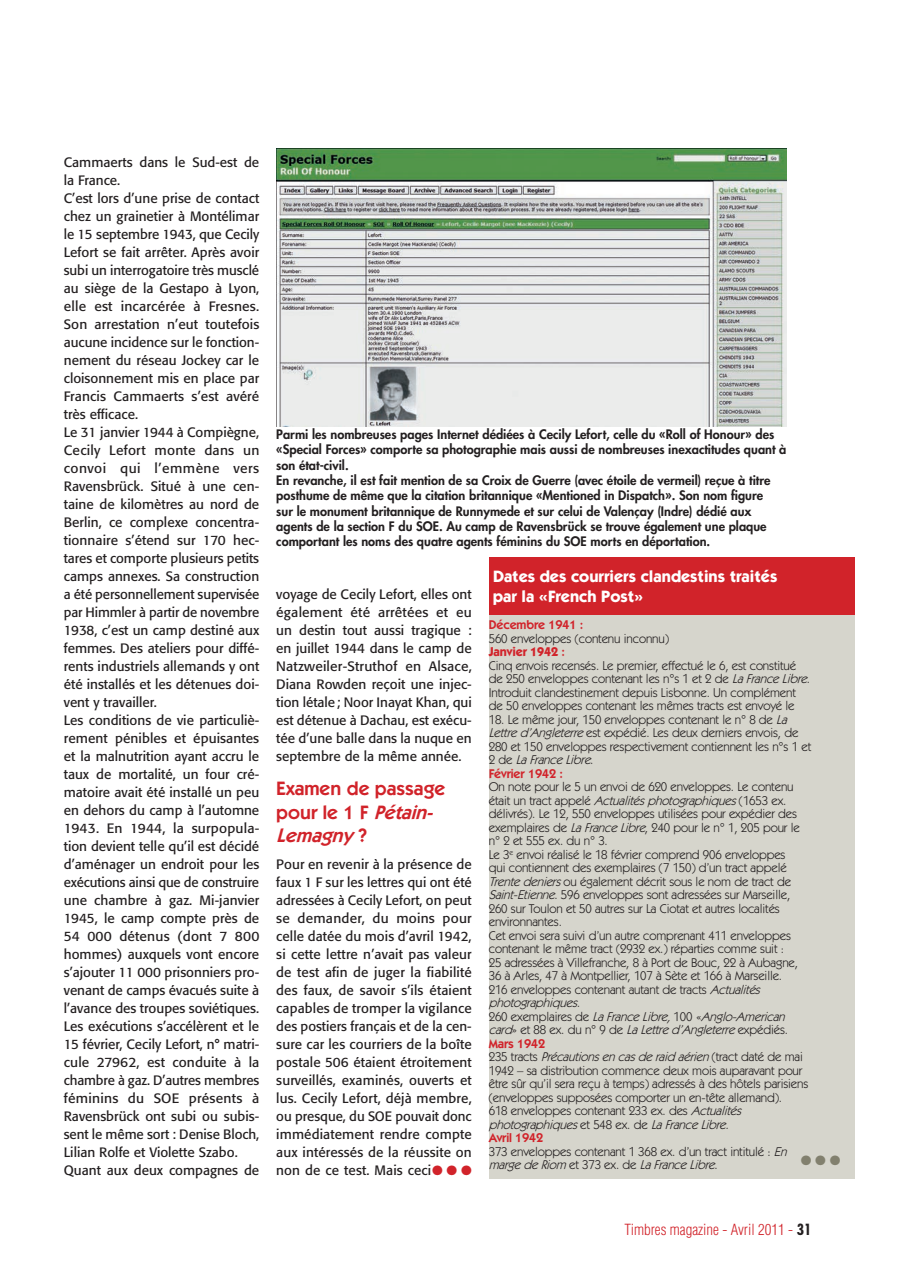
<style>
.page{position:relative;width:897px;height:1264px;background:#fff}
.page>*{position:absolute;margin:0;border:0;box-sizing:border-box;transform-origin:0 0}
.t1{font:600 19.5px/23.4px "ITC Kabel Std";color:#d1232a}
.t2{font:700 16.5px/19.8px "ITC Kabel Std";color:#fff}
.t3{font:300 condensed 15px "Helvetica LT Std";color:#d1232a}
.t4{font:13.5px/18px "Formata";color:#231f20;text-align:justify}
.t5{font:13.5px "Zapf Dingbats Std";color:#82806e}
.t6{font:12.75px/13.5px "ITC Kabel Std";letter-spacing:-.01em;color:#231f20}
.t7{font:800 12.75px/15.3px "Futura Std";color:#231f20}
.t8{font:600 12.75px "ITC Kabel Std";letter-spacing:-.01em;color:#d1232a}
.s1{font-weight:700;color:#d1232a}
.s2{font-weight:600;color:#d1232a}
.s3{font-style:italic}
.s4{color:#d1232a}
.s5{font-family:"Futura Std";font-weight:700;color:#231f20}
</style>
<div class="page">
<img style="left:276px;top:149px;width:510px;height:277px">
<div style="left:488px;top:566px;width:366px;height:613px;background:#d6d5cc"></div>
<div style="left:488px;top:557px;width:366px;height:58px;background:#d1232a"></div>
<p class="t4" style="left:64px;top:153px;width:197px;text-align:left">Cammaerts dans le Sud-est de la France.<br>C’est lors d’une prise de contact chez un grainetier à Montélimar le 15 septembre 1943, que Cecily<br>Lefort se fait arrêter. Après avoir subi un interrogatoire très musclé au siège de la Gestapo à Lyon, elle est incarcérée à Fresnes.<br>Son arrestation n’eut toutefois aucune incidence sur le fonction&shy;nement du réseau Jockey car le cloisonnement mis en place par<br>Francis Cammaerts s’est avéré très efficace.<br>Le 31 janvier 1944 à Compiègne,<br>Cecily Lefort monte dans un convoi qui l’emmène vers<br>Ravensbrück. Situé à une cen&shy;taine de kilomètres au nord de<br>Berlin, ce complexe concentra&shy;tionnaire s’étend sur 170 hec&shy;tares et comporte plusieurs petits camps annexes. Sa construction a été personnellement supervisée par Himmler à partir de novembre<br>1938, c’est un camp destiné aux femmes. Des ateliers pour diffé&shy;rents industriels allemands y ont été installés et les détenues doi&shy;vent y travailler.<br>Les conditions de vie particuliè&shy;rement pénibles et épuisantes et la malnutrition ayant accru le taux de mortalité, un four cré&shy;matoire avait été installé un peu en dehors du camp à l’automne<br>1943. En 1944, la surpopula&shy;tion devient telle qu’il est décidé d’aménager un endroit pour les exécutions ainsi que de construire une chambre à gaz. Mi-janvier<br>1945, le camp compte près de<br>54 000 détenus (dont 7 800 hommes) auxquels vont encore s’ajouter 11 000 prisonniers pro&shy;venant de camps évacués suite à l’avance des troupes soviétiques.<br>Les exécutions s’accélèrent et le<br>15 février, Cecily Lefort, n° matri&shy;cule 27962, est conduite à la chambre à gaz. D’autres membres féminins du SOE présents à<br>Ravensbrück ont subi ou subis&shy;sent le même sort : Denise Bloch,<br>Lilian Rolfe et Violette Szabo.<br>Quant aux deux compagnes de</p>
<p class="t7" style="left:276px;top:427px;width:511px">Parmi les nombreuses pages Internet dédiées à Cecily Lefort, celle du «Roll of Honour» des «Special Forces» comporte sa photographie mais aussi de nombreuses inexactitudes quant à son état-civil.<br>En revanche, il est fait mention de sa Croix de Guerre (avec étoile de vermeil) reçue à titre posthume de même que la citation britannique «Mentioned in Dispatch». Son nom figure<br>sur le monument britannique de Runnymede et sur celui de Valençay (Indre) dédié aux agents de la section F du SOE. Au camp de Ravensbrück se trouve également une plaque comportant les noms des quatre agents féminins du SOE morts en déportation.</p>
<p class="t2" style="left:493px;top:567px;width:286px">Dates des courriers clandestins traités par la «French Post»</p>
<p class="t8" style="left:488px;top:617px;width:96px">Décembre 1941 :</p>
<p class="t6" style="left:488px;top:631px;width:323px">560 enveloppes (contenu inconnu)<br><span class="s1">Janvier 1942</span> <span class="s2">:<br></span>Cinq envois recensés. Le premier, effectué le 6, est constitué de 250 enveloppes contenant les n°s 1 et 2 de <span class="s3">LaFranceLibre</span>.<br>Introduit clandestinement depuis Lisbonne. Un complément de 50 enveloppes contenant les mêmes tracts est envoyé le</p>
<p class="t6" style="left:488px;top:712px;width:324px">18. Le même jour, 150 enveloppes contenant le n° 8 de <span class="s3">La Lettred’Angleterre</span>est expédié. Les deux derniers envois, de 280 et 150 enveloppes respectivement contiennent les n°s 1 et 2 d e <span class="s3">LaFranceLibre</span>.<br><span class="s2">Février 1942 :</span></p>
<p class="t6" style="left:488px;top:780px;width:321px">On note pour le 5 un envoi de 620 enveloppes. Le contenu<br>é t a i t u n t ra c t a p p e l é <span class="s3">Actualitésphotographiques</span>( 1 6 5 3 e x . délivrés). Le 12, 550 enveloppes utilisées pour expédier des exemplaires de <span class="s3">LaFranceLibre</span>, 240 pour le n° 1, 205 pour le n° 2 et 555 ex. du n° 3.<br>Le 3<sup>e</sup> envoi réalisé le 18 février comprend 906 enveloppes<br>qui contiennent des exemplaires (7 150) d’un tract appelé <span class="s3">Trentedeniers</span>ou également décrit sous le nom de tract de <span class="s3">Saint-Etienne</span>. 596 enveloppes sont adressées sur Marseille, 260 sur Toulon et 50 autres sur La Ciotat et autres localités environnantes.<br>Cet envoi sera suivi d’un autre comprenant 411 enveloppes contenant le même tract (2932 ex.) réparties comme suit :<br>25 adressées à Villefranche, 8 à Port de Bouc, 22 à Aubagne, 36 à Arles, 47 à Montpellier, 107 à Sète et 166 à Marseille.<br>216 enveloppes contenant autant de tracts <span class="s3">Actualités photographiques.<br></span>2 6 0 e x e m p l a i r e s d e <span class="s3">LaFranceLibre,</span>1 0 0 « <span class="s3">Anglo-American card</span>» e t 8 8 e x . d u n ° 9 d e <span class="s3">LaLettred’Angleterre</span>e x p é d i é s .<br><span class="s2">Mars 1942<br></span>2 3 5 t r a c t s <span class="s3">Précautionsencasderaidaérien</span>( t r a c t d a t é d e m a i 1942 – sa distribution commence deux mois auparavant pour être sûr qu’il sera reçu à temps) adressés à des hôtels parisiens (enveloppes supposées comporter un en-tête allemand).<br>618 enveloppes contenant 233 ex. des <span class="s3">Actualités photographiques</span>e t 5 4 8 e x . d e <span class="s3">LaFranceLibre.<br></span><span class="s2">Avril 1942<br></span>373 enveloppes contenant 1 368 ex. d’un tract intitulé : <span class="s3">En margedeRiom</span> e t 3 7 3 e x . d e <span class="s3">LaFranceLibre</span>.</p>
<p class="t4" style="left:276px;top:585px;width:197px">voyage de Cecily Lefort, elles ont également été arrêtées et eu un destin tout aussi tragique : en juillet 1944 dans le camp de Natzweiler-Struthof en Alsace, Diana Rowden reçoit une injec&shy;tion létale; Noor Inayat Khan, qui est détenue à Dachau, est exécu&shy;tée d’une balle dans la nuque en septembre de la même année.</p>
<h1 class="t1" style="left:276px;top:777px;width:171px">Examen de passage p o u r l e 1 F <span class="s3">Pétain-<br>Lemagny</span> ?</h1>
<p class="t4" style="left:276px;top:855px;width:197px">Pour en revenir à la présence de faux 1 F sur les lettres qui ont été adressées à Cecily Lefort, on peut se demander, du moins pour celle datée du mois d’avril 1942, si cette lettre n’avait pas valeur de test afin de juger la fiabilité des faux, de savoir s’ils étaient capables de tromper la vigilance des postiers français et de la cen&shy;sure car les courriers de la boîte postale 506 étaient étroitement surveillés, examinés, ouverts et lus. Cecily Lefort, déjà membre, ou presque, du SOE pouvait donc immédiatement rendre compte aux intéressés de la réussite on non de ce test. Mais ceci<span class="s4">●</span> <span class="s4">●</span> <span class="s4">●</span></p>
<p class="t5" style="left:800px;top:1153px;width:41px">● ● ●</p>
<p class="t3" style="left:624px;top:1219px;width:188px">Timbres magazine - Avril 2011 - <span class="s5">31</span></p>
</div>
